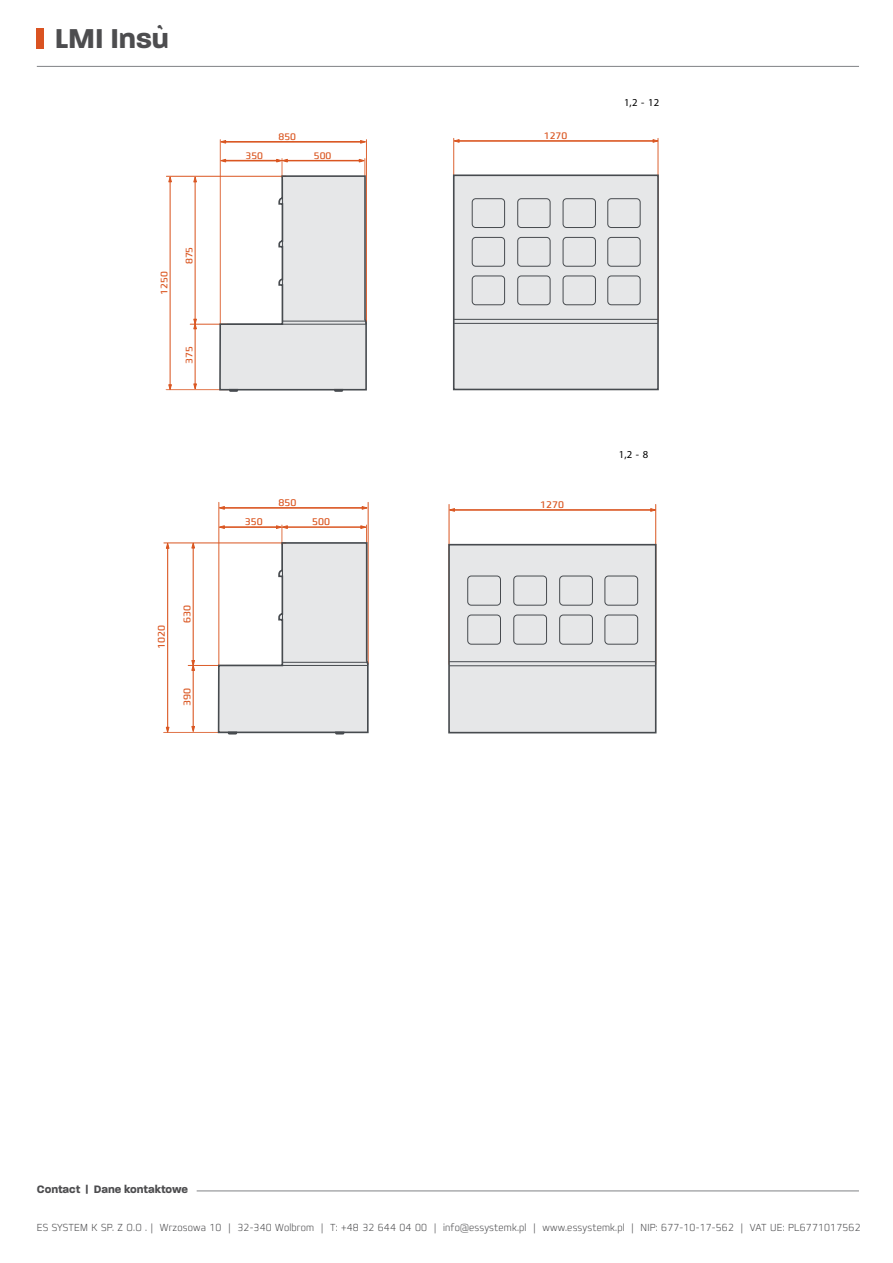
<style>
.page{position:relative;width:893px;height:1263px;background:#fff}
.page>*{position:absolute;margin:0;border:0;box-sizing:border-box;transform-origin:0 0}
.t1{font:700 29.55px "Paralucent";color:#4d4d4f}
.t2{font:700 11.7px "Paralucent";color:#4d4d4f}
.t3{font:10.65px "Myriad Pro";color:#000}
.t4{font:200 condensed 10.35px "Francker CYR";letter-spacing:.015em;color:#4d4d4f}
.t5{font:condensed 9.9px "Francker Pro";color:#da5621}
.t6{font:condensed 9.75px "Francker Pro";color:#da5621}
.t7{font:condensed 9.6px "Francker Pro";color:#da5621}
</style>
<div class="page">
<hr style="left:197px;top:1190px;width:662px;height:1px;background:#808285">
<div style="left:37px;top:28px;width:7px;height:20px;background:#da5321"></div>
<hr style="left:37px;top:66px;width:822px;height:1px;background:#808285">
<hr style="left:368px;top:502px;width:1px;height:161px;background:#da5621">
<hr style="left:218px;top:502px;width:1px;height:164px;background:#da5621">
<hr style="left:188px;top:665px;width:38px;height:1px;background:#da5621">
<hr style="left:164px;top:542px;width:122px;height:1px;background:#da5621">
<hr style="left:164px;top:732px;width:63px;height:1px;background:#da5621">
<hr style="left:167px;top:545px;width:1px;height:184px;background:#da5621">
<svg style="left:166px;top:542px;width:3px;height:7px"></svg>
<svg style="left:166px;top:727px;width:3px;height:6px"></svg>
<hr style="left:193px;top:546px;width:1px;height:184px;background:#da5621">
<svg style="left:191px;top:542px;width:4px;height:6px"></svg>
<svg style="left:191px;top:726px;width:4px;height:7px"></svg>
<svg style="left:191px;top:660px;width:4px;height:11px"></svg>
<svg style="left:217px;top:525px;width:152px;height:210px"></svg>
<hr style="left:223px;top:508px;width:140px;height:1px;background:#da5621">
<svg style="left:218px;top:506px;width:7px;height:4px"></svg>
<svg style="left:362px;top:506px;width:7px;height:4px"></svg>
<hr style="left:449px;top:504px;width:1px;height:160px;background:#da5621">
<hr style="left:655px;top:504px;width:1px;height:160px;background:#da5621">
<div style="left:449px;top:545px;width:207px;height:188px;background:#e6e7e8"></div>
<div style="left:448px;top:544px;width:209px;height:189px;border:2px solid #474b4f"></div>
<hr style="left:449px;top:661px;width:207px;height:1px;background:#474b4f">
<hr style="left:449px;top:665px;width:207px;height:1px;background:#474b4f">
<hr style="left:453px;top:510px;width:199px;height:1px;background:#da5621">
<svg style="left:448px;top:508px;width:7px;height:4px"></svg>
<svg style="left:650px;top:508px;width:7px;height:4px"></svg>
<div style="left:467px;top:576px;width:34px;height:30px;border:1px solid #474b4f;border-radius:4px"></div>
<div style="left:513px;top:576px;width:34px;height:30px;border:1px solid #474b4f;border-radius:4px"></div>
<div style="left:467px;top:615px;width:34px;height:30px;border:1px solid #474b4f;border-radius:4px"></div>
<div style="left:513px;top:615px;width:34px;height:30px;border:1px solid #474b4f;border-radius:4px"></div>
<div style="left:559px;top:576px;width:34px;height:30px;border:1px solid #474b4f;border-radius:4px"></div>
<div style="left:559px;top:615px;width:34px;height:30px;border:1px solid #474b4f;border-radius:4px"></div>
<div style="left:604px;top:576px;width:34px;height:30px;border:1px solid #474b4f;border-radius:4px"></div>
<div style="left:604px;top:615px;width:34px;height:30px;border:1px solid #474b4f;border-radius:4px"></div>
<hr style="left:453px;top:138px;width:1px;height:184px;background:#da5621">
<hr style="left:658px;top:138px;width:1px;height:184px;background:#da5621">
<div style="left:454px;top:175px;width:204px;height:214px;background:#e6e7e8"></div>
<div style="left:453px;top:174px;width:206px;height:216px;border:2px solid #474b4f"></div>
<hr style="left:454px;top:319px;width:204px;height:1px;background:#474b4f">
<hr style="left:454px;top:323px;width:204px;height:1px;background:#474b4f">
<hr style="left:458px;top:141px;width:196px;height:1px;background:#da5621">
<svg style="left:453px;top:139px;width:7px;height:4px"></svg>
<svg style="left:653px;top:139px;width:6px;height:4px"></svg>
<div style="left:472px;top:198px;width:33px;height:30px;border:1px solid #474b4f;border-radius:4px"></div>
<div style="left:517px;top:198px;width:33px;height:30px;border:1px solid #474b4f;border-radius:4px"></div>
<div style="left:472px;top:237px;width:33px;height:30px;border:1px solid #474b4f;border-radius:4px"></div>
<div style="left:517px;top:237px;width:33px;height:30px;border:1px solid #474b4f;border-radius:4px"></div>
<div style="left:472px;top:276px;width:33px;height:29px;border:1px solid #474b4f;border-radius:4px"></div>
<div style="left:517px;top:276px;width:33px;height:29px;border:1px solid #474b4f;border-radius:4px"></div>
<div style="left:563px;top:237px;width:33px;height:30px;border:1px solid #474b4f;border-radius:4px"></div>
<div style="left:563px;top:198px;width:33px;height:30px;border:1px solid #474b4f;border-radius:4px"></div>
<div style="left:563px;top:276px;width:33px;height:29px;border:1px solid #474b4f;border-radius:4px"></div>
<div style="left:607px;top:237px;width:34px;height:30px;border:1px solid #474b4f;border-radius:4px"></div>
<div style="left:607px;top:198px;width:34px;height:30px;border:1px solid #474b4f;border-radius:4px"></div>
<div style="left:607px;top:276px;width:34px;height:29px;border:1px solid #474b4f;border-radius:4px"></div>
<hr style="left:366px;top:140px;width:1px;height:182px;background:#da5621">
<hr style="left:220px;top:140px;width:1px;height:185px;background:#da5621">
<hr style="left:190px;top:324px;width:37px;height:1px;background:#da5621">
<hr style="left:166px;top:176px;width:120px;height:1px;background:#da5621">
<hr style="left:167px;top:389px;width:61px;height:1px;background:#da5621">
<hr style="left:170px;top:181px;width:1px;height:205px;background:#da5621">
<svg style="left:168px;top:176px;width:4px;height:6px"></svg>
<svg style="left:168px;top:384px;width:4px;height:7px"></svg>
<hr style="left:195px;top:181px;width:1px;height:206px;background:#da5621">
<svg style="left:193px;top:176px;width:4px;height:6px"></svg>
<svg style="left:193px;top:383px;width:4px;height:7px"></svg>
<svg style="left:218px;top:159px;width:149px;height:233px"></svg>
<hr style="left:225px;top:142px;width:136px;height:1px;background:#da5621">
<svg style="left:219px;top:140px;width:7px;height:4px"></svg>
<svg style="left:360px;top:140px;width:7px;height:4px"></svg>
<svg style="left:193px;top:319px;width:4px;height:10px"></svg>
<h1 class="t1" style="left:55px;top:21px;width:116px">LMI Insu</h1>
<p class="t7" style="left:158px;top:295px;width:25px;rotate:-90deg">1250</p>
<p class="t7" style="left:183px;top:264px;width:19px;rotate:-90deg">875</p>
<p class="t7" style="left:183px;top:364px;width:19px;rotate:-90deg">375</p>
<p class="t7" style="left:279px;top:130px;width:19px">850</p>
<p class="t7" style="left:246px;top:149px;width:19px">350</p>
<p class="t7" style="left:314px;top:149px;width:19px">500</p>
<p class="t7" style="left:544px;top:130px;width:25px">1270</p>
<p class="t5" style="left:155px;top:649px;width:25px;rotate:-90deg">1020</p>
<p class="t5" style="left:181px;top:623px;width:19px;rotate:-90deg">630</p>
<p class="t5" style="left:181px;top:706px;width:19px;rotate:-90deg">390</p>
<p class="t5" style="left:278px;top:496px;width:19px">850</p>
<p class="t6" style="left:540px;top:498px;width:25px">1270</p>
<p class="t5" style="left:245px;top:515px;width:19px">350</p>
<p class="t5" style="left:312px;top:515px;width:19px">500</p>
<p class="t3" style="left:624px;top:95px;width:37px">1,2 - 12</p>
<p class="t3" style="left:619px;top:448px;width:31px">1,2 - 8</p>
<p class="t2" style="left:37px;top:1183px;width:153px">Contact | Dane kontaktowe</p>
<p class="t4" style="left:37px;top:1221px;width:825px">ES SYSTEM K SP. Z O.O . | Wrzosowa 10 | 32-340 Wolbrom | T: +48 32 644 04 00 | info@essystemk.pl | www.essystemk.pl | NIP: 677-10-17-562 | VAT UE: PL6771017562</p>
</div>
